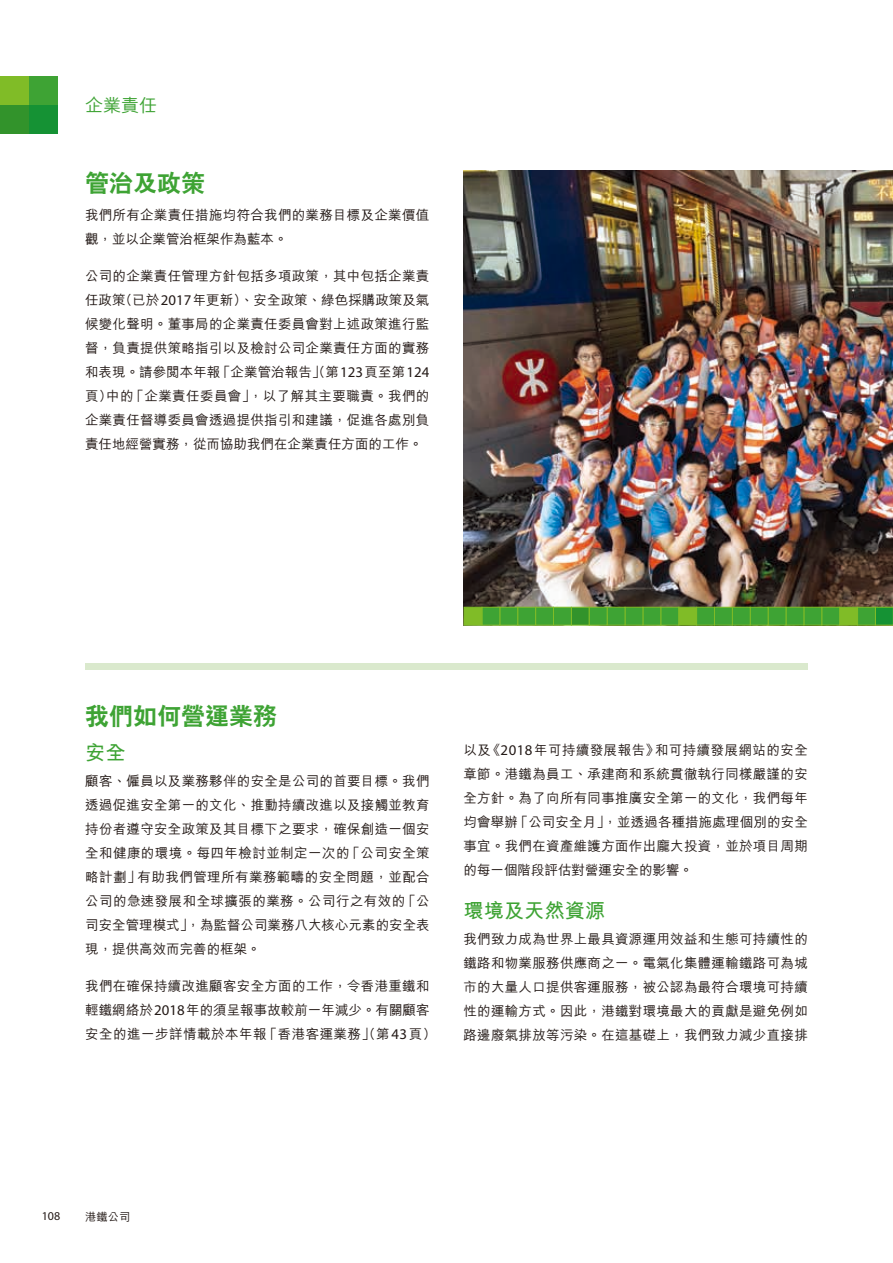
<style>
.page{position:relative;width:893px;height:1263px;background:#fff}
.page>*{position:absolute;margin:0;border:0;box-sizing:border-box;transform-origin:0 0}
.t1{font:800 24px "C Hei 2 HK";color:#3ea334}
.t2{font:700 20.25px "M Hei HK";color:#3ea334}
.t3{font:500 18px "M Hei HK";color:#3ea334}
.t4{font:500 13.5px/24px "M Hei HK";letter-spacing:.02em;color:#231916;text-align:justify}
.t5{font:12px "Myriad Pro";color:#231916}
.t6{font:500 11.25px "M Hei HK";color:#231916}
.s1{font-family:"Myriad Pro";font-weight:400;font-size:14.85px}
</style>
<div class="page">
<div style="left:112px;top:663px;width:7px;height:6px;background:#dae9cd"></div>
<svg style="left:85px;top:663px;width:27px;height:6px"></svg>
<div style="left:262px;top:663px;width:7px;height:6px;background:#dae9cd"></div>
<div style="left:371px;top:663px;width:7px;height:6px;background:#dae9cd"></div>
<svg style="left:269px;top:663px;width:102px;height:6px"></svg>
<svg style="left:119px;top:663px;width:143px;height:6px"></svg>
<svg style="left:467px;top:663px;width:143px;height:6px"></svg>
<div style="left:460px;top:663px;width:7px;height:6px;background:#dae9cd"></div>
<svg style="left:378px;top:663px;width:82px;height:6px"></svg>
<div style="left:692px;top:663px;width:7px;height:6px;background:#dae9cd"></div>
<svg style="left:617px;top:663px;width:75px;height:6px"></svg>
<div style="left:610px;top:663px;width:7px;height:6px;background:#dae9cd"></div>
<svg style="left:699px;top:663px;width:109px;height:6px"></svg>
<img style="left:464px;top:170px;width:429px;height:437px">
<div style="left:875px;top:607px;width:18px;height:18px;background:#159234"></div>
<div style="left:875px;top:607px;width:18px;height:18px;border:1px solid #80bc27"></div>
<div style="left:571px;top:607px;width:19px;height:18px;background:#32932b;border:1px solid #80bc27"></div>
<div style="left:553px;top:607px;width:19px;height:18px;background:#3ea334;border:1px solid #80bc27"></div>
<div style="left:535px;top:607px;width:19px;height:18px;background:#3ea334;border:1px solid #80bc27"></div>
<div style="left:517px;top:607px;width:19px;height:18px;background:#3ea334;border:1px solid #80bc27"></div>
<div style="left:857px;top:607px;width:19px;height:18px;background:#3ea334;border:1px solid #80bc27"></div>
<div style="left:839px;top:607px;width:19px;height:18px;background:#80bc27"></div>
<div style="left:821px;top:607px;width:19px;height:18px;background:#3ea334;border:1px solid #80bc27"></div>
<div style="left:803px;top:607px;width:19px;height:18px;background:#3ea334;border:1px solid #80bc27"></div>
<div style="left:786px;top:607px;width:18px;height:18px;background:#3ea334;border:1px solid #80bc27"></div>
<div style="left:768px;top:607px;width:18px;height:18px;background:#3ea334;border:1px solid #80bc27"></div>
<div style="left:750px;top:607px;width:18px;height:18px;background:#3ea334;border:1px solid #80bc27"></div>
<div style="left:732px;top:607px;width:19px;height:18px;background:#3ea334;border:1px solid #80bc27"></div>
<div style="left:714px;top:607px;width:19px;height:18px;background:#3ea334;border:1px solid #80bc27"></div>
<div style="left:696px;top:607px;width:19px;height:18px;background:#3ea334;border:1px solid #80bc27"></div>
<div style="left:678px;top:607px;width:19px;height:18px;background:#80bc27"></div>
<div style="left:660px;top:607px;width:19px;height:18px;background:#3ea334;border:1px solid #80bc27"></div>
<div style="left:642px;top:607px;width:19px;height:18px;background:#3ea334;border:1px solid #80bc27"></div>
<div style="left:625px;top:607px;width:18px;height:18px;background:#3ea334;border:1px solid #80bc27"></div>
<div style="left:607px;top:607px;width:18px;height:18px;background:#3ea334;border:1px solid #80bc27"></div>
<div style="left:589px;top:607px;width:18px;height:18px;background:#3ea334;border:1px solid #80bc27"></div>
<div style="left:499px;top:607px;width:19px;height:18px;background:#3ea334;border:1px solid #80bc27"></div>
<div style="left:482px;top:607px;width:18px;height:18px;background:#3ea334;border:1px solid #80bc27"></div>
<div style="left:464px;top:607px;width:18px;height:18px;background:#80bc27"></div>
<div style="left:0;top:77px;width:29px;height:28px;background:#80bc27"></div>
<div style="left:0;top:105px;width:29px;height:29px;background:#32932b"></div>
<div style="left:29px;top:77px;width:29px;height:28px;background:#3ea334"></div>
<div style="left:29px;top:105px;width:29px;height:29px;background:#159234"></div>
<h3 class="t3" style="left:85px;top:93px;width:73px">企業責任</h3>
<h1 class="t1" style="left:85px;top:167px;width:121px">管治及政策</h1>
<p class="t4" style="left:85px;top:202px;width:346px">我們所有企業責任措施均符合我們的業務目標及企業價值觀，並以企業管治框架作為藍本。</p>
<p class="t4" style="left:85px;top:263px;width:346px">公司的企業責任管理方針包括多項政策，其中包括企業責任政策（已於<span class="s1">2017</span>年更新）、安全政策、綠色採購政策及氣候變化聲明。董事局的企業責任委員會對上述政策進行監督，負責提供策略指引以及檢討公司企業責任方面的實務和表現。請參閱本年報「企業管治報告」（第<span class="s1">123</span>頁至第<span class="s1">124</span>頁）中的「企業責任委員會」，以了解其主要職責。我們的企業責任督導委員會透過提供指引和建議，促進各處別負責任地經營實務，從而協助我們在企業責任方面的工作。</p>
<h1 class="t1" style="left:85px;top:700px;width:193px">我們如何營運業務</h1>
<h2 class="t2" style="left:85px;top:738px;width:42px">安全</h2>
<p class="t4" style="left:85px;top:768px;width:346px">顧客、僱員以及業務夥伴的安全是公司的首要目標。我們透過促進安全第一的文化、推動持續改進以及接觸並教育持份者遵守安全政策及其目標下之要求，確保創造一個安全和健康的環境。每四年檢討並制定一次的「公司安全策略計劃」有助我們管理所有業務範疇的安全問題，並配合公司的急速發展和全球擴張的業務。公司行之有效的「公司安全管理模式」，為監督公司業務八大核心元素的安全表現，提供高效而完善的框架。</p>
<p class="t4" style="left:85px;top:973px;width:353px;text-align:left">我們在確保持續改進顧客安全方面的工作，令香港重鐵和輕鐵網絡於<span class="s1">2018</span>年的須呈報事故較前一年減少。有關顧客安全的進一步詳情載於本年報「香港客運業務」（第<span class="s1">43</span>頁）</p>
<p class="t4" style="left:463px;top:736px;width:346px">以及《<span class="s1">2018</span>年可持續發展報告》和可持續發展網站的安全章節。港鐵為員工、承建商和系統貫徹執行同樣嚴謹的安全方針。為了向所有同事推廣安全第一的文化，我們每年均會舉辦「公司安全月」，並透過各種措施處理個別的安全事宜。我們在資產維護方面作出龐大投資，並於項目周期的每一個階段評估對營運安全的影響。</p>
<h2 class="t2" style="left:463px;top:896px;width:143px">環境及天然資源</h2>
<p class="t4" style="left:463px;top:926px;width:346px">我們致力成為世界上最具資源運用效益和生態可持續性的鐵路和物業服務供應商之一。電氣化集體運輸鐵路可為城市的大量人口提供客運服務，被公認為最符合環境可持續性的運輸方式。因此，港鐵對環境最大的貢獻是避免例如路邊廢氣排放等污染。在這基礎上，我們致力減少直接排</p>
<p class="t5" style="left:42px;top:1210px;width:20px">108</p>
<p class="t6" style="left:85px;top:1208px;width:46px">港鐵公司</p>
</div>
